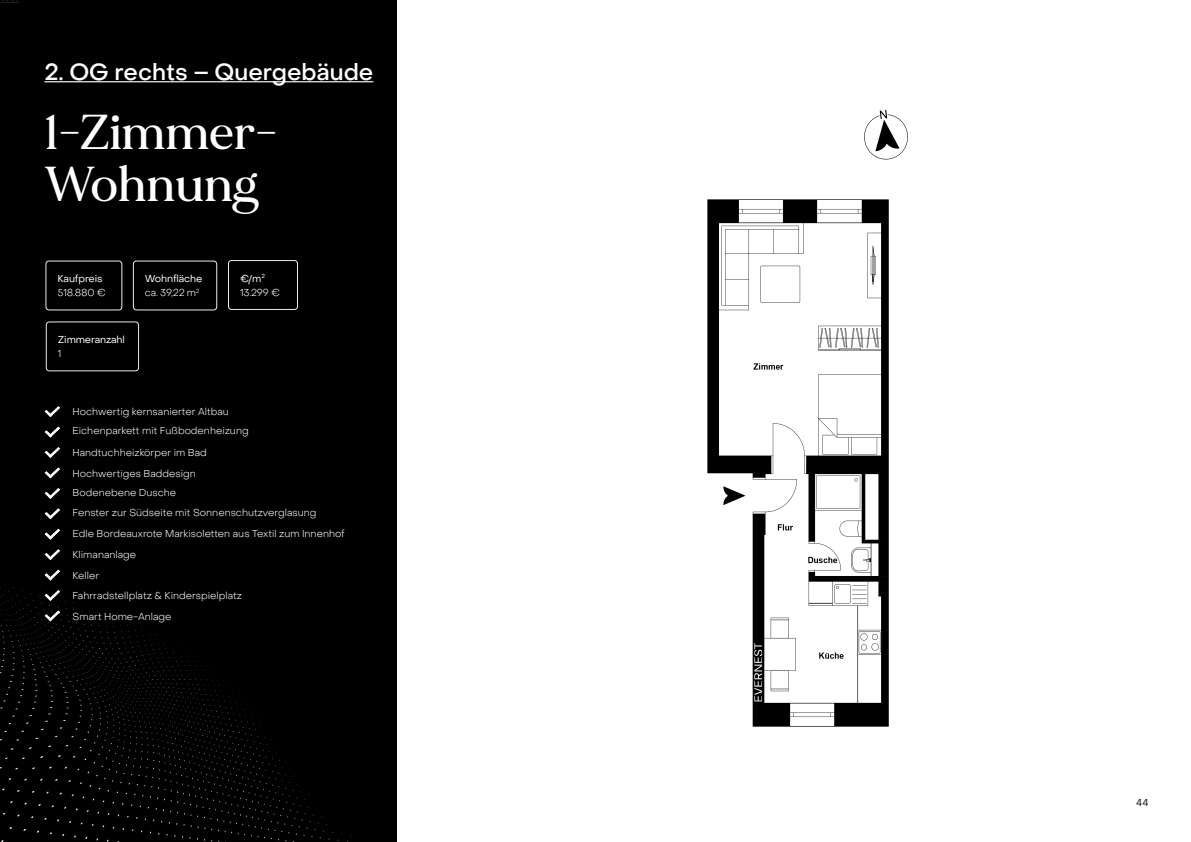
<style>
.page{position:relative;width:1191px;height:842px;background:#fff}
.page>*{position:absolute;margin:0;border:0;box-sizing:border-box;transform-origin:0 0}
.t1{font:500 49px/52px "MADE Mirage";letter-spacing:.01em;color:#fff}
.t2{font:500 23px "Object Sans";color:#fff}
.t3{font:300 10px/14px "Object Sans";color:#fff}
.t4{font:10px/14px "Object Sans";letter-spacing:-.015em;color:#fff}
.t5{font:10px "Object Sans";color:#231f20}
.s1{font-weight:300}
.s2{font-weight:400}
</style>
<div class="page">
<div style="left:0;top:0;width:397px;height:842px;background:#000001"></div>
<svg style="left:0;top:2px;width:20px;height:1px"></svg>
<img style="left:0;top:580px;width:352px;height:262px">
<hr style="left:45px;top:81px;width:328px;height:1px;background:#fff">
<img style="left:707px;top:110px;width:201px;height:617px">
<div style="left:46px;top:261px;width:76px;height:49px;border:1px solid #ebebea;border-radius:3px"></div>
<div style="left:133px;top:261px;width:84px;height:49px;border:1px solid #ebebea;border-radius:3px"></div>
<div style="left:46px;top:322px;width:93px;height:49px;border:1px solid #ebebea;border-radius:3px"></div>
<div style="left:228px;top:260px;width:70px;height:50px;border:1px solid #ebebea;border-radius:3px"></div>
<svg style="left:44px;top:406px;width:16px;height:11px"></svg>
<svg style="left:44px;top:467px;width:16px;height:12px"></svg>
<svg style="left:44px;top:426px;width:16px;height:12px"></svg>
<svg style="left:44px;top:447px;width:16px;height:11px"></svg>
<svg style="left:44px;top:488px;width:16px;height:11px"></svg>
<svg style="left:44px;top:508px;width:16px;height:12px"></svg>
<svg style="left:44px;top:549px;width:16px;height:11px"></svg>
<svg style="left:44px;top:589px;width:17px;height:13px"></svg>
<svg style="left:44px;top:610px;width:17px;height:12px"></svg>
<svg style="left:44px;top:569px;width:17px;height:12px"></svg>
<svg style="left:44px;top:528px;width:16px;height:12px"></svg>
<h2 class="t2" style="left:45px;top:58px;width:330px">2. OG rechts – Quergebäude</h2>
<h1 class="t1" style="left:45px;top:107px;width:234px">1-Zimmer-<br>Wohnung</h1>
<p class="t4" style="left:58px;top:272px;width:47px">Kaufpreis</p>
<p class="t3" style="left:58px;top:286px;width:50px">518.880 €</p>
<p class="t4" style="left:58px;top:333px;width:68px">Zimmeranzahl</p>
<p class="t3" style="left:58px;top:347px;width:5px">1</p>
<p class="t4" style="left:145px;top:272px;width:59px">Wohnfläche <span class="s1">ca. 39,22 m</span><sup>2</sup></p>
<p class="t3" style="left:240px;top:271px;width:41px"><span class="s2">€/m</span><sup>2<br></sup>13.299 €</p>
<p class="t3" style="left:73px;top:405px;width:158px">Hochwertig kernsanierter Altbau</p>
<p class="t3" style="left:73px;top:423px;width:178px">Eichenparkett mit Fußbodenheizung</p>
<p class="t3" style="left:73px;top:446px;width:136px">Handtuchheizkörper im Bad</p>
<p class="t3" style="left:73px;top:482px;width:245px;line-height:20.7px">Bodenebene Dusche<br>Fenster zur Südseite mit Sonnenschutzverglasung</p>
<p class="t3" style="left:73px;top:548px;width:65px">Klimananlage</p>
<p class="t3" style="left:73px;top:585px;width:171px;line-height:20.4px">Fahrradstellplatz &amp; Kinderspielplatz<br>Smart Home-Anlage</p>
<p class="t3" style="left:73px;top:466px;width:125px">Hochwertiges Baddesign</p>
<p class="t3" style="left:73px;top:526px;width:274px">Edle Bordeauxrote Markisoletten aus Textil zum Innenhof</p>
<p class="t3" style="left:73px;top:568px;width:28px">Keller</p>
<p class="t5" style="left:1136px;top:796px;width:14px">44</p>
</div>
